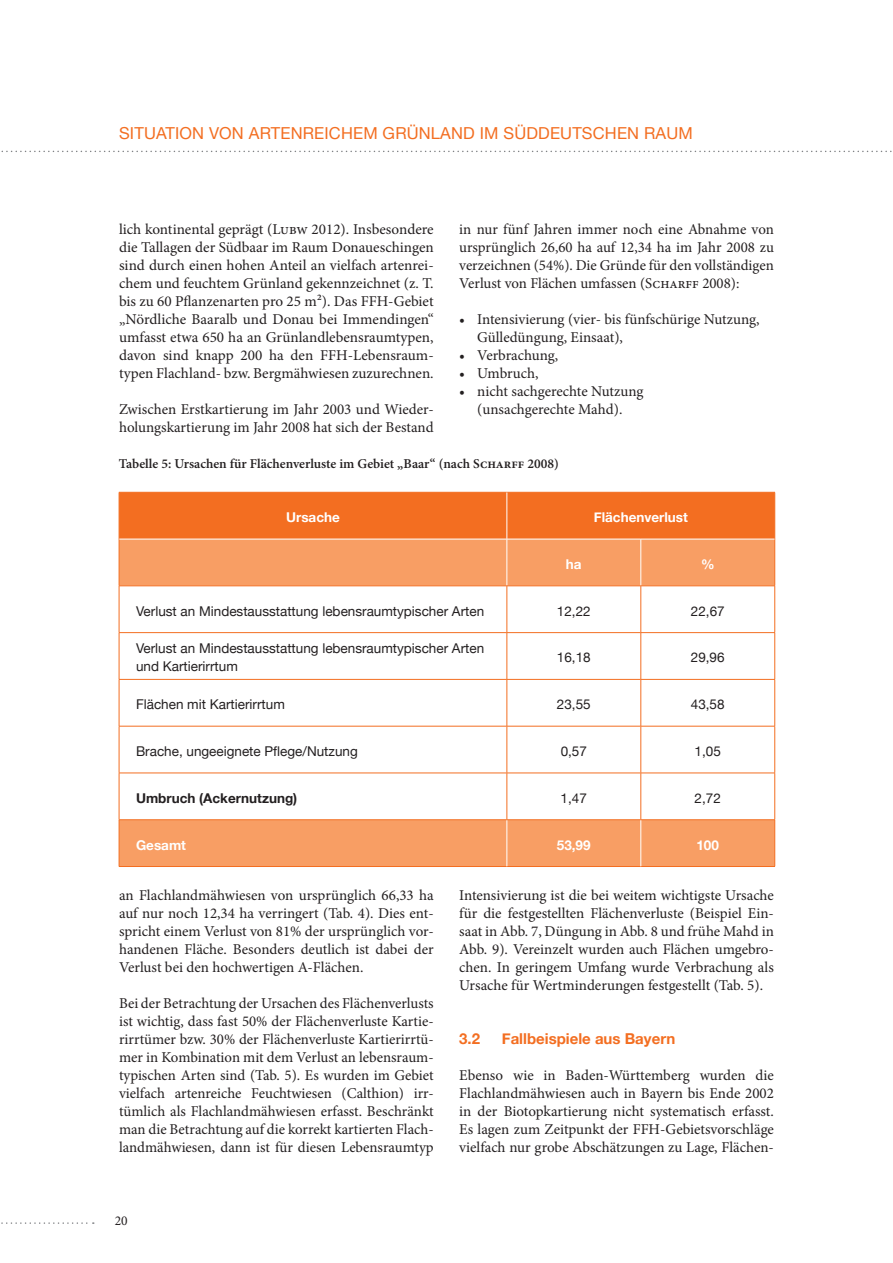
<style>
.page{position:relative;width:893px;height:1263px;background:#fff}
.page>*{position:absolute;margin:0;border:0;box-sizing:border-box;transform-origin:0 0}
.t1{font:16.5px "Helvetica Neue";letter-spacing:.01em;color:#f36e21}
.t2{font:15px/18px "Minion Pro";color:#231f20;text-align:justify}
.t3{font:700 15px "Helvetica Neue";color:#f36e21}
.t4{font:13.5px/18px "Helvetica Neue";color:#231f20}
.t5{font:600 13.5px "Minion Pro";color:#231f20}
.t6{font:700 13.5px "Helvetica Neue";color:#fff}
.t7{font:700 13.5px "Helvetica Neue";color:#231f20}
.t8{font:13.5px "Minion Pro";color:#231f20}
</style>
<div class="page">
<svg style="left:1px;top:151px;width:891px;height:1px"></svg>
<svg style="left:1px;top:1222px;width:93px;height:2px"></svg>
<div style="left:120px;top:493px;width:654px;height:46px;background:#f36e21"></div>
<div style="left:120px;top:540px;width:654px;height:326px;background:#f89e64"></div>
<svg style="left:120px;top:587px;width:654px;height:232px"></svg>
<hr style="left:119px;top:492px;width:388px;height:1px;background:#f36e21">
<hr style="left:119px;top:492px;width:1px;height:47px;background:#f36e21">
<hr style="left:507px;top:492px;width:134px;height:1px;background:#f36e21">
<hr style="left:641px;top:492px;width:134px;height:1px;background:#f36e21">
<hr style="left:774px;top:492px;width:1px;height:47px;background:#f36e21">
<hr style="left:119px;top:539px;width:1px;height:47px;background:#f36e21">
<hr style="left:774px;top:539px;width:1px;height:47px;background:#f36e21">
<hr style="left:119px;top:820px;width:1px;height:46px;background:#f36e21">
<hr style="left:774px;top:820px;width:1px;height:46px;background:#f36e21">
<hr style="left:119px;top:866px;width:388px;height:1px;background:#f36e21">
<hr style="left:507px;top:866px;width:134px;height:1px;background:#f36e21">
<hr style="left:641px;top:866px;width:134px;height:1px;background:#f36e21">
<hr style="left:507px;top:492px;width:1px;height:47px;background:#fff">
<hr style="left:119px;top:539px;width:388px;height:1px;background:#fff">
<hr style="left:507px;top:539px;width:1px;height:47px;background:#fff">
<hr style="left:641px;top:539px;width:1px;height:47px;background:#fff">
<hr style="left:507px;top:820px;width:1px;height:46px;background:#fff">
<hr style="left:641px;top:820px;width:1px;height:46px;background:#fff">
<hr style="left:119px;top:586px;width:388px;height:1px;background:#f36e21">
<hr style="left:119px;top:586px;width:1px;height:46px;background:#f36e21">
<hr style="left:507px;top:586px;width:134px;height:1px;background:#f36e21">
<hr style="left:507px;top:586px;width:1px;height:46px;background:#f36e21">
<hr style="left:641px;top:586px;width:134px;height:1px;background:#f36e21">
<hr style="left:641px;top:586px;width:1px;height:46px;background:#f36e21">
<hr style="left:774px;top:586px;width:1px;height:46px;background:#f36e21">
<hr style="left:119px;top:632px;width:388px;height:1px;background:#f36e21">
<hr style="left:119px;top:633px;width:1px;height:46px;background:#f36e21">
<hr style="left:507px;top:632px;width:134px;height:1px;background:#f36e21">
<hr style="left:507px;top:633px;width:1px;height:46px;background:#f36e21">
<hr style="left:641px;top:632px;width:134px;height:1px;background:#f36e21">
<hr style="left:641px;top:633px;width:1px;height:46px;background:#f36e21">
<hr style="left:774px;top:633px;width:1px;height:46px;background:#f36e21">
<hr style="left:119px;top:679px;width:388px;height:1px;background:#f36e21">
<hr style="left:119px;top:680px;width:1px;height:46px;background:#f36e21">
<hr style="left:507px;top:679px;width:134px;height:1px;background:#f36e21">
<hr style="left:507px;top:680px;width:1px;height:46px;background:#f36e21">
<hr style="left:641px;top:679px;width:134px;height:1px;background:#f36e21">
<hr style="left:641px;top:680px;width:1px;height:46px;background:#f36e21">
<hr style="left:774px;top:680px;width:1px;height:46px;background:#f36e21">
<hr style="left:119px;top:726px;width:388px;height:1px;background:#f36e21">
<hr style="left:119px;top:726px;width:1px;height:47px;background:#f36e21">
<hr style="left:507px;top:726px;width:134px;height:1px;background:#f36e21">
<hr style="left:507px;top:726px;width:1px;height:47px;background:#f36e21">
<hr style="left:641px;top:726px;width:134px;height:1px;background:#f36e21">
<hr style="left:641px;top:726px;width:1px;height:47px;background:#f36e21">
<hr style="left:774px;top:726px;width:1px;height:47px;background:#f36e21">
<hr style="left:119px;top:773px;width:388px;height:1px;background:#f36e21">
<hr style="left:119px;top:773px;width:1px;height:46px;background:#f36e21">
<hr style="left:507px;top:773px;width:134px;height:1px;background:#f36e21">
<hr style="left:507px;top:773px;width:1px;height:46px;background:#f36e21">
<hr style="left:641px;top:773px;width:134px;height:1px;background:#f36e21">
<hr style="left:641px;top:773px;width:1px;height:46px;background:#f36e21">
<hr style="left:774px;top:773px;width:1px;height:46px;background:#f36e21">
<hr style="left:119px;top:819px;width:388px;height:1px;background:#f36e21">
<hr style="left:507px;top:819px;width:134px;height:1px;background:#f36e21">
<hr style="left:641px;top:819px;width:134px;height:1px;background:#f36e21">
<p class="t1" style="left:119px;top:119px;width:575px">Situation von artenreichem Grünland im süddeutschen Raum</p>
<p class="t2" style="left:119px;top:220px;width:316px">lich kontinental geprägt (Lubw 2012). Insbesondere die Tallagen der Südbaar im Raum Donaueschingen sind durch einen hohen Anteil an vielfach artenrei&shy;chem und feuchtem Grünland gekennzeichnet (z. T. bis zu 60 Pflanzenarten pro 25 m²). Das FFH-Gebiet „Nördliche Baaralb und Donau bei Immendingen“ umfasst etwa 650 ha an Grünlandlebensraumtypen, davon sind knapp 200 ha den FFH-Lebensraum&shy;typen Flachland- bzw. Bergmähwiesen zuzurechnen.</p>
<p class="t2" style="left:119px;top:400px;width:316px">Zwischen Erstkartierung im Jahr 2003 und Wieder&shy;holungskartierung im Jahr 2008 hat sich der Bestand</p>
<p class="t2" style="left:459px;top:220px;width:316px">in nur fünf Jahren immer noch eine Abnahme von ursprünglich 26,60 ha auf 12,34 ha im Jahr 2008 zu verzeichnen (54%). Die Gründe für den vollständigen Verlust von Flächen umfassen (Scharff 2008):</p>
<p class="t2" style="left:477px;top:310px;width:284px;text-indent:-18px">• Intensivierung (vier- bis fünfschürige Nutzung,<br>Gülledüngung, Einsaat),</p>
<p class="t2" style="left:459px;top:346px;width:101px">• Verbrachung,</p>
<p class="t2" style="left:459px;top:364px;width:81px">• Umbruch,</p>
<p class="t2" style="left:459px;top:382px;width:186px;text-align:center">• nicht sachgerechte Nutzung (unsachgerechte Mahd).</p>
<p class="t5" style="left:119px;top:454px;width:441px">Tabelle 5: Ursachen für Flächenverluste im Gebiet „Baar“ (nach Scharff 2008)</p>
<p class="t6" style="left:286px;top:505px;width:55px">Ursache</p>
<p class="t6" style="left:594px;top:505px;width:96px">Flächenverlust</p>
<p class="t6" style="left:566px;top:552px;width:17px">ha</p>
<p class="t6" style="left:701px;top:552px;width:15px">%</p>
<p class="t4" style="left:136px;top:601px;width:350px">Verlust an Mindestausstattung lebensraumtypischer Arten</p>
<p class="t4" style="left:557px;top:601px;width:35px">12,22</p>
<p class="t4" style="left:691px;top:601px;width:35px">22,67</p>
<p class="t4" style="left:136px;top:639px;width:350px">Verlust an Mindestausstattung lebensraumtypischer Arten und Kartierirrtum</p>
<p class="t4" style="left:557px;top:648px;width:35px">16,18</p>
<p class="t4" style="left:691px;top:648px;width:35px">29,96</p>
<p class="t4" style="left:136px;top:694px;width:150px">Flächen mit Kartierirrtum</p>
<p class="t4" style="left:557px;top:694px;width:35px">23,55</p>
<p class="t4" style="left:691px;top:694px;width:35px">43,58</p>
<p class="t4" style="left:136px;top:741px;width:223px">Brache, ungeeignete Pflege/Nutzung</p>
<p class="t4" style="left:561px;top:741px;width:28px">0,57</p>
<p class="t4" style="left:695px;top:741px;width:28px">1,05</p>
<p class="t7" style="left:136px;top:786px;width:163px">Umbruch (Ackernutzung)</p>
<p class="t4" style="left:561px;top:788px;width:28px">1,47</p>
<p class="t4" style="left:695px;top:788px;width:28px">2,72</p>
<p class="t6" style="left:136px;top:833px;width:51px">Gesamt</p>
<p class="t6" style="left:557px;top:833px;width:35px">53,99</p>
<p class="t6" style="left:696px;top:833px;width:24px">100</p>
<p class="t2" style="left:119px;top:886px;width:316px">an Flachlandmähwiesen von ursprünglich 66,33 ha auf nur noch 12,34 ha verringert (Tab. 4). Dies ent&shy;spricht einem Verlust von 81% der ursprünglich vor&shy;handenen Fläche. Besonders deutlich ist dabei der Verlust bei den hochwertigen A-Flächen.</p>
<p class="t2" style="left:119px;top:994px;width:316px">Bei der Betrachtung der Ursachen des Flächenverlusts ist wichtig, dass fast 50% der Flächenverluste Kartie&shy;rirrtümer bzw. 30% der Flächenverluste Kartierirrtü&shy;mer in Kombination mit dem Verlust an lebensraum&shy;typischen Arten sind (Tab. 5). Es wurden im Gebiet vielfach artenreiche Feuchtwiesen (Calthion) irr&shy;tümlich als Flachlandmähwiesen erfasst. Beschränkt man die Betrachtung auf die korrekt kartierten Flach&shy;landmähwiesen, dann ist für diesen Lebensraumtyp</p>
<p class="t8" style="left:115px;top:1211px;width:14px">20</p>
<p class="t2" style="left:459px;top:886px;width:316px">Intensivierung ist die bei weitem wichtigste Ursache für die festgestellten Flächenverluste (Beispiel Ein&shy;saat in Abb. 7, Düngung in Abb. 8 und frühe Mahd in Abb. 9). Vereinzelt wurden auch Flächen umgebro&shy;chen. In geringem Umfang wurde Verbrachung als Ursache für Wertminderungen festgestellt (Tab. 5).</p>
<p class="t3" style="left:459px;top:1025px;width:22px">3.2</p>
<p class="t3" style="left:502px;top:1025px;width:175px">Fallbeispiele aus Bayern</p>
<p class="t2" style="left:459px;top:1066px;width:316px">Ebenso wie in Baden-Württemberg wurden die Flachlandmähwiesen auch in Bayern bis Ende 2002 in der Biotopkartierung nicht systematisch erfasst.<br>Es lagen zum Zeitpunkt der FFH-Gebietsvorschläge vielfach nur grobe Abschätzungen zu Lage, Flächen-</p>
</div>
